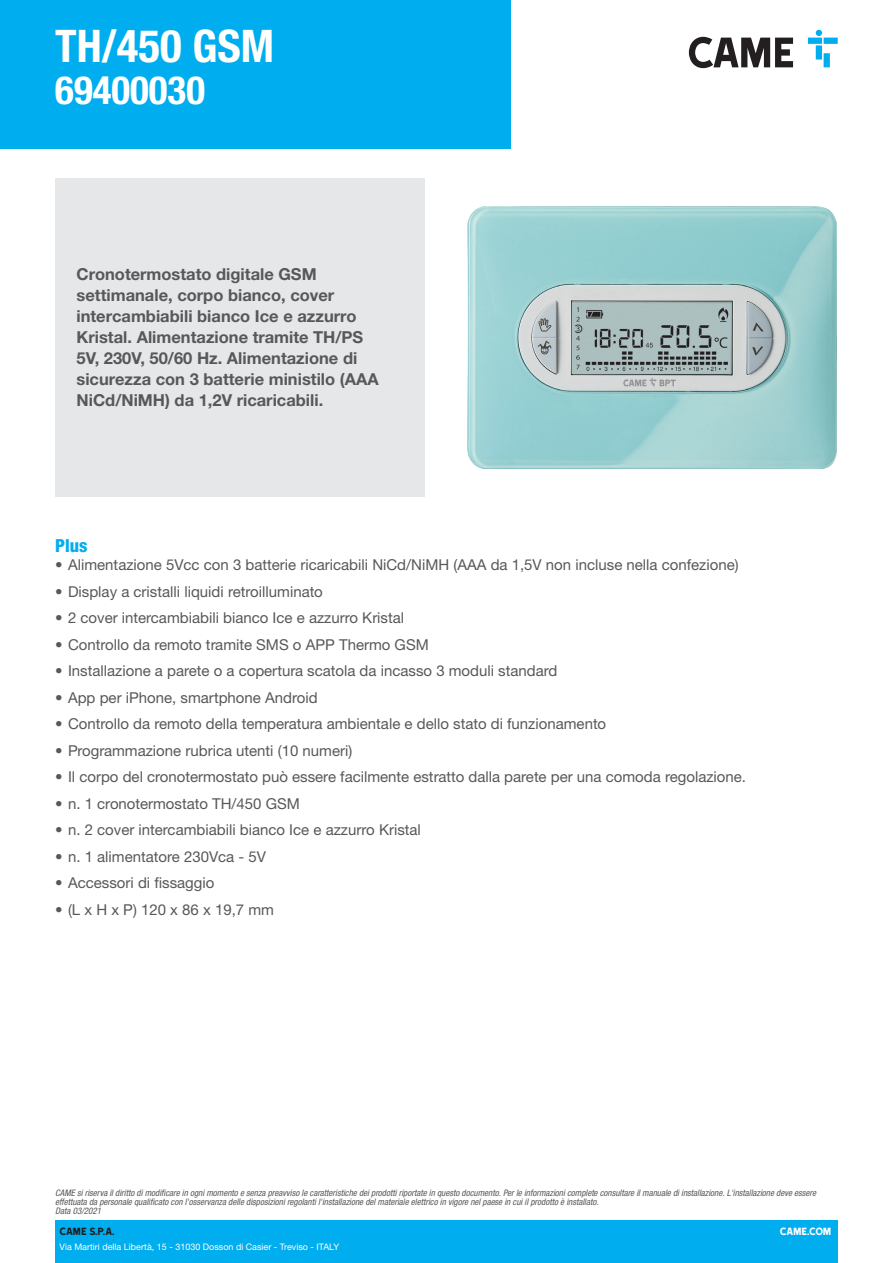
<style>
.page{position:relative;width:893px;height:1263px;background:#fff}
.page>*{position:absolute;margin:0;border:0;box-sizing:border-box;transform-origin:0 0}
.Name{font:700 condensed 45px "Helvetica Neue LTW1 G";color:#fff}
.t1{font:700 condensed 39px "Helvetica Neue LTW1 G";color:#fff}
.t2{font:800 condensed 18px "Helvetica Neue LTW1 G";color:#00aeef}
.Short_Description{font:700 16.5px/21px "Helvetica Neue LTW1 G";color:#57585a}
.t3{font:15px "Helvetica Neue LTW1 G";color:#57585a}
.t4{font:12px "Came Type";color:#231f20}
.t5{font:12px "Came Type";letter-spacing:-.025em;color:#fff}
.t6{font:italic condensed 9px/9px "Helvetica Neue LTW1 G";color:#57585a}
.t7{font:9px "Helvetica Neue LTW1 G";color:#fff}
</style>
<div class="page">
<div style="left:55px;top:1220px;width:783px;height:43px;background:#00aeef"></div>
<div style="left:0;top:0;width:510px;height:149px;background:#00aeef"></div>
<svg style="left:689px;top:37px;width:104px;height:31px"></svg>
<svg style="left:808px;top:30px;width:30px;height:37px"></svg>
<div style="left:55px;top:178px;width:370px;height:318px;background:#e6e7e9"></div>
<img style="left:467px;top:206px;width:369px;height:262px">
<p class="Name" style="left:55px;top:19px;width:220px">TH/450 GSM</p>
<p class="t1" style="left:55px;top:67px;width:151px">69400030</p>
<p class="Short_Description" style="left:77px;top:264px;width:304px">Cronotermostato digitale GSM settimanale, corpo bianco, cover intercambiabili bianco Ice e azzurro Kristal. Alimentazione tramite TH/PS 5V, 230V, 50/60 Hz. Alimentazione di sicurezza con 3 batterie ministilo (AAA NiCd/NiMH) da 1,2V ricaricabili.</p>
<p class="t2" style="left:55px;top:535px;width:34px">Plus</p>
<p class="t3" style="left:55px;top:556px;width:685px">• Alimentazione 5Vcc con 3 batterie ricaricabili NiCd/NiMH (AAA da 1,5V non incluse nella confezione)</p>
<p class="t3" style="left:55px;top:582px;width:269px">• Display a cristalli liquidi retroilluminato</p>
<p class="t3" style="left:55px;top:609px;width:350px">• 2 cover intercambiabili bianco Ice e azzurro Kristal</p>
<p class="t3" style="left:55px;top:635px;width:375px">• Controllo da remoto tramite SMS o APP Thermo GSM</p>
<p class="t3" style="left:55px;top:662px;width:504px">• Installazione a parete o a copertura scatola da incasso 3 moduli standard</p>
<p class="t3" style="left:55px;top:688px;width:264px">• App per iPhone, smartphone Android</p>
<p class="t3" style="left:55px;top:715px;width:552px">• Controllo da remoto della temperatura ambientale e dello stato di funzionamento</p>
<p class="t3" style="left:55px;top:741px;width:298px">• Programmazione rubrica utenti (10 numeri)</p>
<p class="t3" style="left:55px;top:768px;width:692px">• Il corpo del cronotermostato può essere facilmente estratto dalla parete per una comoda regolazione.</p>
<p class="t3" style="left:55px;top:794px;width:246px">• n. 1 cronotermostato TH/450 GSM</p>
<p class="t3" style="left:55px;top:821px;width:367px">• n. 2 cover intercambiabili bianco Ice e azzurro Kristal</p>
<p class="t3" style="left:55px;top:847px;width:212px">• n. 1 alimentatore 230Vca - 5V</p>
<p class="t3" style="left:55px;top:874px;width:161px">• Accessori di fissaggio</p>
<p class="t3" style="left:55px;top:900px;width:220px">• (L x H x P) 120 x 86 x 19,7 mm</p>
<p class="t6" style="left:55px;top:1189px;width:762px">CAME si riserva il diritto di modificare in ogni momento e senza preavviso le caratteristiche dei prodotti riportate in questo documento. Per le informazioni complete consultare il manuale di installazione. L'installazione deve essere effettuata da personale qualificato con l'osservanza delle disposizioni regolanti l'installazione del materiale elettrico in vigore nel paese in cui il prodotto è installato.<br>Data 03/2021</p>
<p class="t4" style="left:60px;top:1225px;width:57px">CAME S.P.A.</p>
<p class="t7" style="left:60px;top:1241px;width:281px">Via Martiri della Libertà, 15 - 31030 Dosson di Casier - Treviso - ITALY</p>
<p class="t5" style="left:780px;top:1225px;width:53px">CAME.COM</p>
</div>
